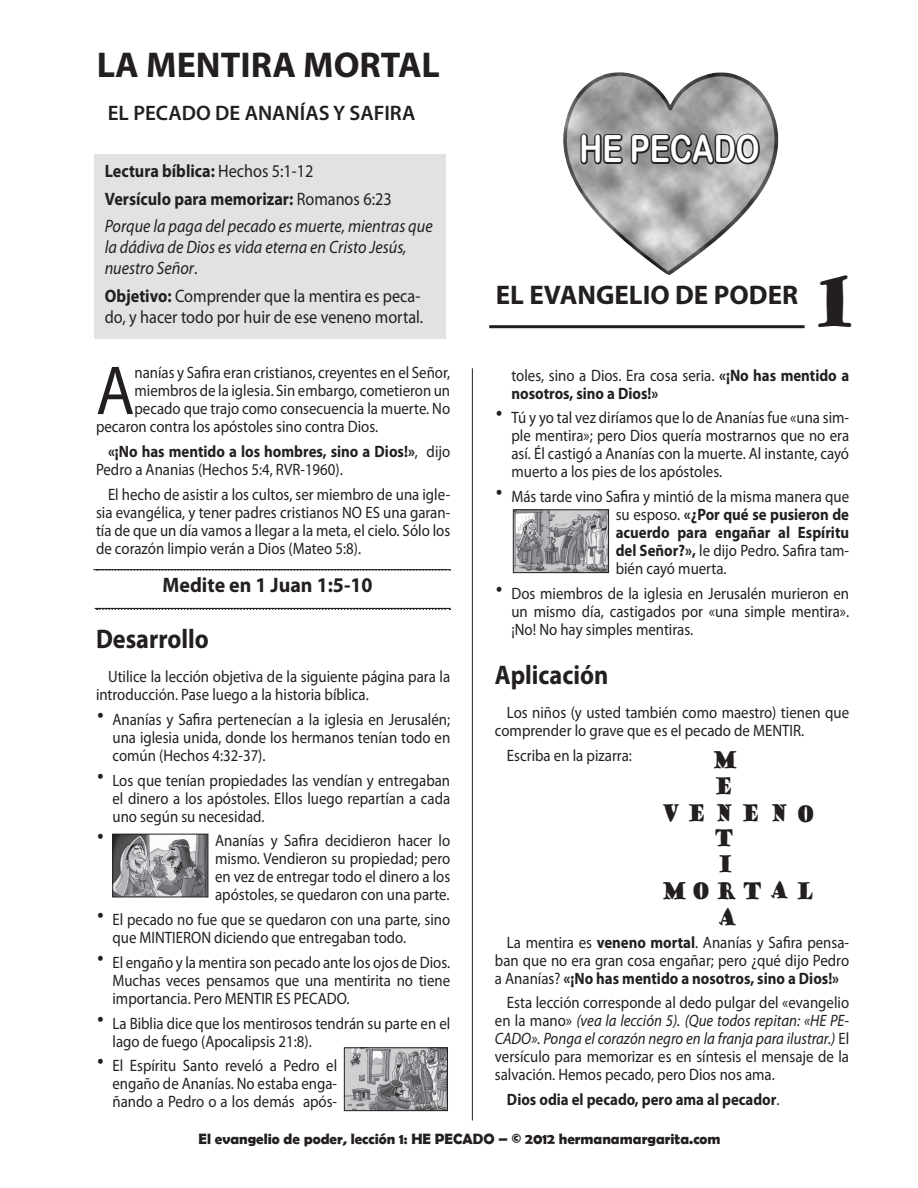
<style>
.page{position:relative;width:918px;height:1188px;background:#fff}
.page>*{position:absolute;margin:0;border:0;box-sizing:border-box;transform-origin:0 0}
._02_Body_Drop_Caps{font:69.9px "Myriad Pro";color:#231f20;scale:.9 1}
.t1{font:67.5px "Goudy Stout";color:#231f20;scale:.67 1}
.t2{font:37.5px "Arial Rounded MT Bold";color:#fff;scale:.8 1}
.Unidad{font:700 36px "Myriad Pro";color:#231f20}
.Actividades{font:700 27px "Myriad Pro";color:#231f20;scale:.9 1}
.t3{font:700 27px "Myriad Pro";color:#231f20}
.t4{font:22.5px "Goudy Stout";color:#231f20;scale:.67 1}
.t5{font:600 21px "Myriad Pro";color:#231f20}
.Info_w_lines{font:700 21px "Myriad Pro";color:#231f20;scale:.95 1}
._02_Body_Text_no_ind{font:italic 18px/21px "Myriad Pro";color:#231f20;scale:.9 1}
._02_Body_Text_no_ind-2{font:18px/21px "Myriad Pro";color:#231f20;scale:.9 1}
._02_Body_Text_no_ind-3{font:700 18px "Myriad Pro";color:#231f20;scale:.9 1}
.List_no_indent{font:16.5px/18px "Myriad Pro";color:#231f20;text-align:justify;scale:.9 1}
._02_Body_Text{font:16.5px/18px "Myriad Pro";color:#231f20;scale:.9 1}
._02_Body_Drop_Caps-2{font:16.5px "Myriad Pro";color:#231f20;scale:.9 1}
.List_no_indent-2{font:700 16.5px/18px "Myriad Pro";color:#231f20;scale:.9 1}
._02_Body_Text-2{font:700 16.5px "Myriad Pro";color:#231f20;scale:.9 1}
.t6{font:700 15px "Berlin Sans FB Demi";color:#231f20}
.s1{font-weight:400}
.s2{font-style:normal}
.s3{font-weight:700}
.s4{font-style:italic}
</style>
<div class="page">
<div style="left:94px;top:155px;width:352px;height:184px;background:#e1e2e4"></div>
<svg style="left:97px;top:569px;width:353px;height:2px"></svg>
<svg style="left:97px;top:609px;width:353px;height:1px"></svg>
<hr style="left:489px;top:325px;width:316px;height:3px;background:#231f20">
<img style="left:563px;top:72px;width:216px;height:203px">
<svg style="left:578px;top:131px;width:184px;height:36px;background:#6c6a6a"></svg>
<img style="left:114px;top:836px;width:92px;height:59px">
<div style="left:112px;top:834px;width:96px;height:63px;border:1px solid #231f20"></div>
<hr style="left:472px;top:368px;width:1px;height:753px;background:#231f20">
<img style="left:346px;top:1049px;width:100px;height:60px">
<div style="left:344px;top:1047px;width:104px;height:64px;border:1px solid #231f20"></div>
<img style="left:515px;top:511px;width:92px;height:60px">
<div style="left:513px;top:509px;width:96px;height:64px;border:1px solid #231f20"></div>
<hr style="left:93px;top:569px;width:356px;height:1px;background:#231f20">
<hr style="left:95px;top:608px;width:355px;height:1px;background:#231f20">
<p class="Unidad" style="left:97px;top:42px;width:345px">LA MENTIRA MORTAL</p>
<p class="t5" style="left:108px;top:99px;width:309px">EL PECADO DE ANANÍAS Y SAFIRA</p>
<p class="_02_Body_Text_no_ind-3" style="left:105px;top:159px;width:233px">Lectura bíblica: <span class="s1">Hechos 5:1-12</span></p>
<p class="_02_Body_Text_no_ind-3" style="left:105px;top:187px;width:320px">Versículo para memorizar: <span class="s1">Romanos 6:23</span></p>
<p class="_02_Body_Text_no_ind" style="left:105px;top:215px;width:366px">Porque la paga del pecado es muerte, mientras que la dádiva de Dios es vida eterna en Cristo Jesús, nuestro Señor<span class="s2">.</span></p>
<p class="_02_Body_Text_no_ind-2" style="left:105px;top:285px;width:355px"><span class="s3">Objetivo:</span> Comprender que la mentira es peca&shy;do, y hacer todo por huir de ese veneno mortal.</p>
<p class="_02_Body_Drop_Caps" style="left:96px;top:348px;width:44px">A</p>
<p class="_02_Body_Drop_Caps-2" style="left:135px;top:362px;width:352px">nanías y Safira eran cristianos, creyentes en el Señor,</p>
<p class="_02_Body_Drop_Caps-2" style="left:135px;top:380px;width:352px">miembros de la iglesia. Sin embargo, cometieron un</p>
<p class="_02_Body_Drop_Caps-2" style="left:135px;top:398px;width:352px">pecado que trajo como consecuencia la muerte. No</p>
<p class="_02_Body_Drop_Caps-2" style="left:96px;top:416px;width:315px">pecaron contra los apóstoles sino contra Dios.</p>
<p class="_02_Body_Text" style="left:96px;top:442px;width:395px;text-indent:12px"><span class="s3">«¡No has mentido a los hombres, sino a Dios!»</span>, dijo<br>Pedro a Ananias (Hechos 5:4, RVR-1960).</p>
<p class="_02_Body_Text" style="left:96px;top:485px;width:395px;text-align:justify;text-indent:12px">El hecho de asistir a los cultos, ser miembro de una igle&shy;sia evangélica, y tener padres cristianos NO ES una garan&shy;tía de que un día vamos a llegar a la meta, el cielo. Sólo los de corazón limpio verán a Dios (Mateo 5:8).</p>
<p class="Info_w_lines" style="left:163px;top:572px;width:223px">Medite en 1 Juan 1:5-10</p>
<p class="Actividades" style="left:96px;top:621px;width:127px">Desarrollo</p>
<p class="_02_Body_Text" style="left:96px;top:667px;width:395px;text-indent:12px">Utilice la lección objetiva de la siguiente página para la introducción. Pase luego a la historia bíblica.</p>
<p class="List_no_indent" style="left:112px;top:710px;width:377px">Ananías y Safira pertenecían a la iglesia en Jerusalén; una iglesia unida, donde los hermanos tenían todo en común (Hechos 4:32-37).</p>
<p class="List_no_indent" style="left:112px;top:771px;width:377px">Los que tenían propiedades las vendían y entregaban el dinero a los apóstoles. Ellos luego repartían a cada uno según su necesidad.</p>
<p class="List_no_indent" style="left:215px;top:832px;width:263px">Ananías y Safira decidieron hacer lo mismo. Vendieron su propiedad; pero en vez de entregar todo el dinero a los apóstoles, se quedaron con una parte.</p>
<p class="List_no_indent" style="left:112px;top:910px;width:377px">El pecado no fue que se quedaron con una parte, sino que MINTIERON diciendo que entregaban todo.</p>
<p class="List_no_indent" style="left:112px;top:953px;width:377px">El engaño y la mentira son pecado ante los ojos de Dios.<br>Muchas veces pensamos que una mentirita no tiene importancia. Pero MENTIR ES PECADO.</p>
<p class="List_no_indent" style="left:112px;top:1014px;width:377px">La Biblia dice que los mentirosos tendrán su parte en el lago de fuego (Apocalipsis 21:8).</p>
<p class="List_no_indent" style="left:112px;top:1057px;width:251px">El Espíritu Santo reveló a Pedro el engaño de Ananías. No estaba enga&shy;ñando a Pedro o a los demás após-</p>
<p class="t2" style="left:580px;top:127px;width:227px">HE PECADO</p>
<p class="t3" style="left:496px;top:277px;width:304px">EL EVANGELIO DE PODER</p>
<p class="t1" style="left:816px;top:257px;width:57px">1</p>
<p class="List_no_indent-2" style="left:511px;top:366px;width:377px"><span class="s1">toles, sino a Dios. Era cosa seria.</span> «¡No has mentido a nosotros, sino a Dios!»</p>
<p class="List_no_indent" style="left:511px;top:409px;width:377px">Tú y yo tal vez diríamos que lo de Ananías fue «una sim&shy;ple mentira»; pero Dios quería mostrarnos que no era así. Él castigó a Ananías con la muerte. Al instante, cayó muerto a los pies de los apóstoles.</p>
<p class="List_no_indent" style="left:616px;top:487px;width:261px;text-indent:-104px">Más tarde vino Safira y mintió de la misma manera que su esposo. <span class="s3">«¿Por qué se pusieron de acuerdo para engañar al Espíritu del Señor?»,</span> le dijo Pedro. Safira tam&shy;bién cayó muerta.</p>
<p class="List_no_indent" style="left:511px;top:584px;width:377px">Dos miembros de la iglesia en Jerusalén murieron en un mismo día, castigados por «una simple mentira». ¡No! No hay simples mentiras.</p>
<p class="Actividades" style="left:495px;top:657px;width:128px">Aplicación</p>
<p class="_02_Body_Text" style="left:495px;top:703px;width:395px;text-indent:12px">Los niños (y usted también como maestro) tienen que comprender lo grave que es el pecado de MENTIR.</p>
<p class="_02_Body_Text" style="left:507px;top:746px;width:140px">Escriba en la pizarra:</p>
<p class="t4" style="left:713px;top:745px;width:39px">M</p>
<p class="t4" style="left:715px;top:771px;width:28px">E</p>
<p class="t4" style="left:662px;top:798px;width:148px">V E N E</p>
<p class="t4" style="left:714px;top:824px;width:31px">T</p>
<p class="t4" style="left:718px;top:849px;width:24px">I</p>
<p class="t4" style="left:662px;top:876px;width:229px">M O R T A L</p>
<p class="t4" style="left:718px;top:902px;width:31px">A</p>
<p class="t4" style="left:771px;top:798px;width:69px">N O</p>
<p class="_02_Body_Text" style="left:495px;top:933px;width:395px;text-align:justify;text-indent:12px">La mentira es <span class="s3">veneno mortal</span>. Ananías y Safira pensa&shy;ban que no era gran cosa engañar; pero ¿qué dijo Pedro a Ananías? <span class="s3">«¡No has mentido a nosotros, sino a Dios!»</span></p>
<p class="_02_Body_Text" style="left:495px;top:994px;width:395px;text-align:justify;text-indent:12px">Esta lección corresponde al dedo pulgar del «evangelio en la mano» <span class="s4">(vea la lección 5). (Que todos repitan: «HE PE-CADO». Ponga el corazón negro en la franja para ilustrar.)</span> El versículo para memorizar es en síntesis el mensaje de la salvación. Hemos pecado, pero Dios nos ama.</p>
<p class="_02_Body_Text-2" style="left:507px;top:1089px;width:304px">Dios odia el pecado, pero ama al pecador<span class="s1">.</span></p>
<p class="t6" style="left:199px;top:1131px;width:523px">El evangelio de poder, lección 1: HE PECADO – © 2012 hermanamargarita.com</p>
</div>
